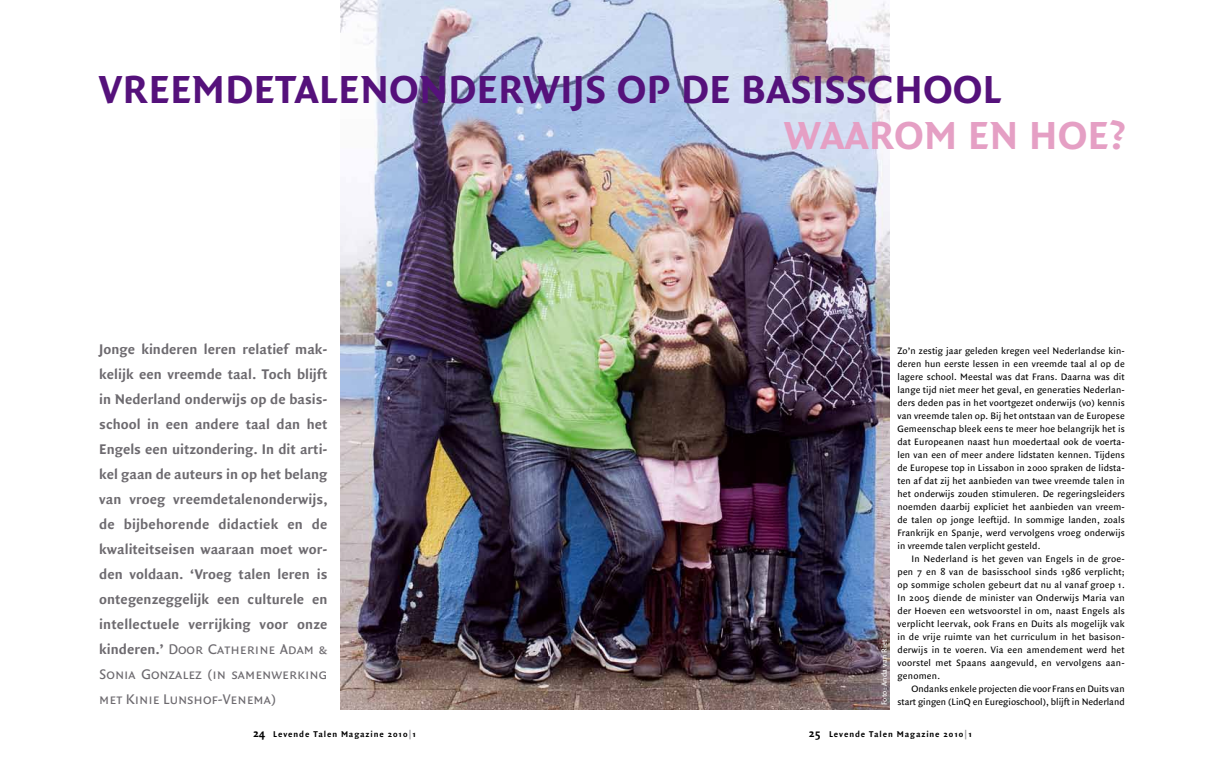
<style>
.page{position:relative;width:1225px;height:766px;background:#fff}
.page>*{position:absolute;margin:0;border:0;box-sizing:border-box;transform-origin:0 0}
.t1{font:700 42px "Quadraat Sans";letter-spacing:.015em;color:#55117b}
.t2{font:700 42px "Quadraat Sans";letter-spacing:.015em;color:#e59fc4}
.t3{font:700 15px/25px "Quadraat Sans";letter-spacing:.01em;color:#6d6a6f;text-align:justify}
.t4{font:15px/25px "Quadraat Sans Caps";color:#6d6a6f;text-align:justify}
.t5{font:10px/13px "Quadraat Sans";letter-spacing:.01em;color:#000;text-align:justify}
.t6{font:700 9px "Quadraat Sans";letter-spacing:.1em;color:#000}
.t7{font:8px "Quadraat Sans";letter-spacing:.025em;color:#fff}
.s1{font-family:"Quadraat Sans";font-weight:700}
.s2{font-size:12px}
.s3{color:#959499}
</style>
<div class="page">
<img style="left:341px;top:0;width:548px;height:709px">
<h1 class="t1" style="left:99px;top:66px;width:903px">VREEMDETALENONDERWIJS OP DE BASISSCHOOL</h1>
<h1 class="t2" style="left:784px;top:112px;width:342px">WAAROM EN HOE?</h1>
<p class="t3" style="left:99px;top:337px;width:230px">Jonge kinderen leren relatief mak&shy;kelijk een vreemde taal. Toch blijft in Nederland onderwijs op de basis&shy;school in een andere taal dan het Engels een uitzondering. In dit arti&shy;kel gaan de auteurs in op het belang van vroeg vreemdetalenonderwijs, de bijbehorende didactiek en de kwaliteitseisen waaraan moet wor&shy;den voldaan. ‘Vroeg talen leren is ontegenzeggelijk een culturele en intellectuele verrijking voor onze</p>
<h2 class="t4" style="left:99px;top:637px;width:230px"><span class="s1">kinderen.’</span> Door Catherine Adam &amp; Sonia Gonzalez (in samenwerking met Kinie Lunshof-Venema)</h2>
<p class="t7" style="left:879px;top:705px;width:68px;rotate:-90deg">Foto: Anda van Riet</p>
<p class="t5" style="left:897px;top:344px;width:229px">Zo’n zestig jaar geleden kregen veel Nederlandse kin&shy;deren hun eerste lessen in een vreemde taal al op de lagere school. Meestal was dat Frans. Daarna was dit lange tijd niet meer het geval, en generaties Nederlan&shy;ders deden pas in het voortgezet onderwijs (vo) kennis van vreemde talen op. Bij het ontstaan van de Europese Gemeenschap bleek eens te meer hoe belangrijk het is dat Europeanen naast hun moedertaal ook de voerta&shy;len van een of meer andere lidstaten kennen. Tijdens de Europese top in Lissabon in 2000 spraken de lidsta&shy;ten af dat zij het aanbieden van twee vreemde talen in het onderwijs zouden stimuleren. De regeringsleiders noemden daarbij expliciet het aanbieden van vreem&shy;de talen op jonge leeftijd. In sommige landen, zoals Frankrijk en Spanje, werd vervolgens vroeg onderwijs in vreemde talen verplicht gesteld.</p>
<p class="t5" style="left:897px;top:552px;width:229px;text-indent:14px">In Nederland is het geven van Engels in de groe&shy;pen 7 en 8 van de basisschool sinds 1986 verplicht; op sommige scholen gebeurt dat nu al vanaf groep 1.<br>In 2005 diende de minister van Onderwijs Maria van der Hoeven een wetsvoorstel in om, naast Engels als verplicht leervak, ook Frans en Duits als mogelijk vak in de vrije ruimte van het curriculum in het basison&shy;derwijs in te voeren. Via een amendement werd het voorstel met Spaans aangevuld, en vervolgens aan&shy;genomen.</p>
<p class="t5" style="left:897px;top:682px;width:229px;text-align:right">Ondanks enkele projecten die voor Frans en Duits van start gingen (LinQ en Euregioschool), blijft in Nederland</p>
<p class="t6" style="left:253px;top:729px;width:165px"><span class="s2">24</span> Levende Talen Magazine 2010<span class="s3">|</span>1</p>
<p class="t6" style="left:809px;top:729px;width:165px"><span class="s2">25</span> Levende Talen Magazine 2010<span class="s3">|</span>1</p>
</div>
